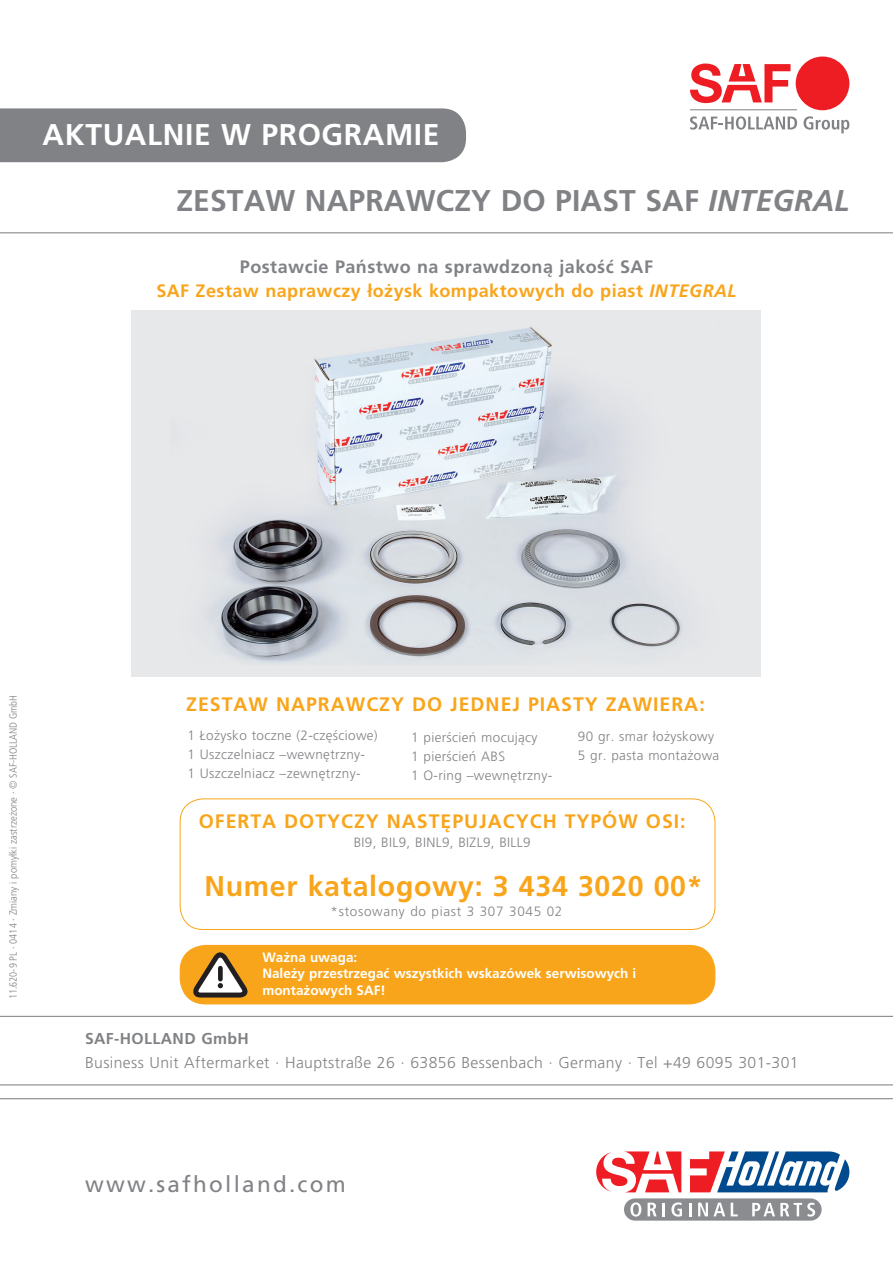
<style>
.page{position:relative;width:893px;height:1263px;background:#fff}
.page>*{position:absolute;margin:0;border:0;box-sizing:border-box;transform-origin:0 0}
.t1{font:700 30px "Frutiger CE";letter-spacing:.005em;color:#808285}
.t2{font:700 30px "Frutiger CE";letter-spacing:.02em;color:#fff}
.t3{font:700 28.5px "Frutiger CE";letter-spacing:.025em;color:#f9a51b}
.t4{font:22.5px "Frutiger LT Std";letter-spacing:.1em;color:#808285}
.t5{font:700 19.5px "Frutiger CE";letter-spacing:.05em;color:#f9a51b}
.t6{font:700 18px/23.4px "Frutiger CE";letter-spacing:.025em;color:#f9a51b;text-align:center}
.t7{font:300 15.75px "Frutiger LT Std";letter-spacing:.025em;color:#808285}
.t8{font:700 15.75px "Frutiger LT Std";letter-spacing:.025em;color:#808285}
.t9{font:300 13.5px "Frutiger CE";letter-spacing:.025em;color:#808285}
.t10{font:700 13.5px "Frutiger CE";color:#fff}
.t11{font:300 13.5px "Frutiger CE";letter-spacing:.05em;color:#808285}
.t12{font:300 13.5px "Frutiger LT Std";letter-spacing:.025em;color:#808285}
.t13{font:300 condensed 10.5px "Frutiger LT Std";color:#808285}
.s1{font-style:italic}
.s2{color:#808285}
.s3{font-family:"Frutiger CE";font-stretch:normal}
.s4{font-family:"Frutiger LT Std"}
</style>
<div class="page">
<div style="left:180px;top:798px;width:535px;height:132px;border:1px solid #f9a51b;border-radius:23px"></div>
<hr style="left:690px;top:109px;width:107px;height:1px;background:#808285">
<svg style="left:690px;top:116px;width:107px;height:14px"></svg>
<svg style="left:804px;top:116px;width:45px;height:17px"></svg>
<div style="left:796px;top:57px;width:53px;height:53px;background:#ee1d23;border-radius:50%"></div>
<svg style="left:690px;top:64px;width:100px;height:39px"></svg>
<div style="left:624px;top:1198px;width:198px;height:22px;background:#8a8c8f;border-radius:11px"></div>
<svg style="left:596px;top:1151px;width:253px;height:42px"></svg>
<svg style="left:630px;top:1202px;width:11px;height:14px"></svg>
<svg style="left:648px;top:1203px;width:9px;height:13px"></svg>
<svg style="left:663px;top:1203px;width:2px;height:13px"></svg>
<svg style="left:671px;top:1202px;width:11px;height:14px"></svg>
<svg style="left:689px;top:1203px;width:2px;height:13px"></svg>
<svg style="left:698px;top:1203px;width:27px;height:13px"></svg>
<svg style="left:731px;top:1203px;width:7px;height:13px"></svg>
<svg style="left:752px;top:1203px;width:63px;height:13px"></svg>
<hr style="left:0;top:232px;width:893px;height:1px;background:#808285">
<hr style="left:0;top:1098px;width:893px;height:1px;background:#808285">
<hr style="left:0;top:1084px;width:893px;height:1px;background:#808285">
<img style="left:132px;top:310px;width:628px;height:366px">
<hr style="left:0;top:1016px;width:893px;height:1px;background:#808285">
<div style="left:0;top:108px;width:466px;height:54px;background:#808285"></div>
<div style="left:180px;top:945px;width:535px;height:59px;background:#f9a51b;border-radius:26px"></div>
<div style="left:180px;top:945px;width:535px;height:59px;border:1px solid #f9a51b;border-radius:26px"></div>
<svg style="left:190px;top:951px;width:58px;height:49px"></svg>
<p class="t2" style="left:43px;top:117px;width:399px">AKTUALNIE W PROGRAMIE</p>
<p class="t1" style="left:176px;top:182px;width:675px">ZESTAW NAPRAWCZY DO PIAST SAF <span class="s1">INTEGRAL</span></p>
<p class="t6" style="left:156px;top:255px;width:582px"><span class="s2">Postawcie Państwo na sprawdzoną jakość SAF<br></span>SAF Zestaw naprawczy łożysk kompaktowych do piast <span class="s1">INTEGRAL</span></p>
<p class="t13" style="left:7px;top:999px;width:306px;rotate:-90deg">11.620-9 PL · 0414 · <span class="s3">Zmiany i pomyłki zastrzeżone</span> · © SAF-HOLLAND GmbH</p>
<p class="t5" style="left:186px;top:693px;width:520px">ZESTAW NAPRAWCZY DO JEDNEJ PIASTY ZAWIERA:</p>
<p class="t9" style="left:188px;top:728px;width:192px">1 Łożysko toczne (2-częściowe)</p>
<p class="t9" style="left:188px;top:746px;width:179px">1 Uszczelniacz –wewnętrzny-</p>
<p class="t9" style="left:188px;top:765px;width:175px">1 Uszczelniacz –zewnętrzny-</p>
<p class="t9" style="left:578px;top:728px;width:138px">90 gr. smar łożyskowy</p>
<p class="t9" style="left:578px;top:747px;width:143px">5 gr. pasta montażowa</p>
<p class="t9" style="left:411px;top:729px;width:128px">1 pierścień mocujący</p>
<p class="t9" style="left:411px;top:748px;width:96px">1 pierścień ABS</p>
<p class="t9" style="left:411px;top:767px;width:143px">1 O-ring –wewnętrzny-</p>
<p class="t5" style="left:199px;top:810px;width:488px">OFERTA DOTYCZY NASTĘPUJACYCH TYPÓW OSI:</p>
<p class="t12" style="left:354px;top:834px;width:179px">BI9, BIL9, BINL9, BIZL9, BILL9</p>
<p class="t3" style="left:204px;top:868px;width:500px">Numer katalogowy: <span class="s4">3 434 3020 00*</span></p>
<p class="t11" style="left:331px;top:903px;width:233px"><span class="s4">*</span>stosowany do piast <span class="s4">3 307 3045 02</span></p>
<p class="t10" style="left:262px;top:949px;width:96px">Ważna uwaga:</p>
<p class="t10" style="left:262px;top:966px;width:375px">Należy przestrzegać wszystkich wskazówek serwisowych i</p>
<p class="t10" style="left:262px;top:982px;width:125px">montażowych SAF!</p>
<p class="t8" style="left:85px;top:1029px;width:165px">SAF-HOLLAND GmbH</p>
<p class="t7" style="left:85px;top:1054px;width:715px">Business Unit Aftermarket · Hauptstraße 26 · 63856 Bessenbach · Germany · Tel +49 6095 301-301</p>
<p class="t4" style="left:85px;top:1171px;width:262px">www.safholland.com</p>
</div>
